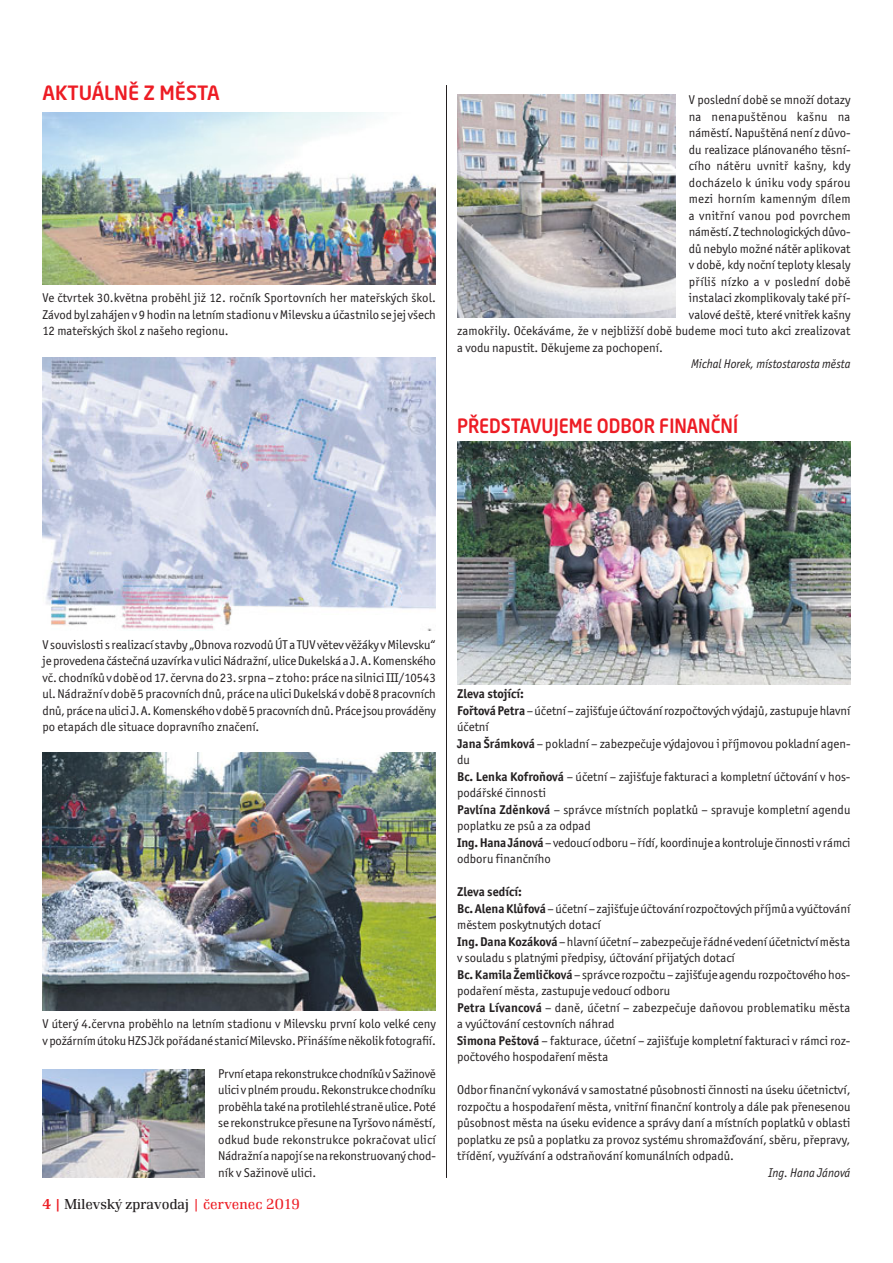
<style>
.page{position:relative;width:893px;height:1263px;background:#fff}
.page>*{position:absolute;margin:0;border:0;box-sizing:border-box;transform-origin:0 0}
.t1{font:500 19.5px "Neo Sans Pro";color:#ed1c24;scale:.9 1}
.t2{font:500 19.5px "Neo Sans Pro";color:#ed1c24}
.t3{font:300 15px "Renault TOT";color:#231f20}
.t4{font:12.75px/16.5px "Officina Sans Itc TOT";color:#231f20;text-align:justify}
.t5{font:12.75px "Officina Sans Itc TOT";letter-spacing:.02em;color:#231f20}
.t6{font:italic 12.75px "Officina Sans Itc TOT";color:#231f20;scale:.95 1}
.s1{font-weight:500;color:#ed1c24}
.s2{color:#ed1c24}
.s3{font-weight:700}
</style>
<div class="page">
<img style="left:43px;top:357px;width:393px;height:273px">
<img style="left:43px;top:112px;width:393px;height:173px">
<img style="left:43px;top:752px;width:393px;height:259px">
<hr style="left:446px;top:85px;width:1px;height:1093px;background:#231f20">
<img style="left:457px;top:442px;width:393px;height:242px">
<img style="left:43px;top:1069px;width:162px;height:109px">
<img style="left:457px;top:95px;width:218px;height:223px">
<h1 class="t2" style="left:43px;top:82px;width:179px">AKTUÁLNĚ Z MĚSTA</h1>
<p class="t4" style="left:43px;top:291px;width:395px">Ve čtvrtek 30.května proběhl již 12. ročník Sportovních her mateřských škol.<br>Závod byl zahájen v 9 hodin na letním stadionu v Milevsku a účastnilo se jej všech 12 mateřských škol z našeho regionu.</p>
<p class="t4" style="left:689px;top:93px;width:163px">V poslední době se množí dotazy</p>
<p class="t5" style="left:689px;top:111px;width:163px">na nenapuštěnou kašnu na</p>
<p class="t4" style="left:689px;top:126px;width:163px">náměstí. Napuštěná není z důvo-</p>
<p class="t4" style="left:689px;top:142px;width:163px">du realizace plánovaného těsní-</p>
<p class="t5" style="left:689px;top:161px;width:163px">cího nátěru uvnitř kašny, kdy</p>
<p class="t5" style="left:689px;top:177px;width:163px">docházelo k úniku vody spárou</p>
<p class="t5" style="left:689px;top:194px;width:163px">mezi horním kamenným dílem</p>
<p class="t5" style="left:689px;top:210px;width:163px">a vnitřní vanou pod povrchem</p>
<p class="t4" style="left:689px;top:225px;width:163px">náměstí. Z technologických důvo-</p>
<p class="t4" style="left:689px;top:241px;width:163px">dů nebylo možné nátěr aplikovat</p>
<p class="t4" style="left:689px;top:258px;width:163px">v době, kdy noční teploty klesaly</p>
<p class="t5" style="left:689px;top:276px;width:163px">příliš nízko a v poslední době</p>
<p class="t4" style="left:689px;top:291px;width:163px">instalaci zkomplikovaly také pří-</p>
<p class="t4" style="left:689px;top:307px;width:163px">valové deště, které vnitřek kašny</p>
<p class="t4" style="left:457px;top:324px;width:395px">zamokřily. Očekáváme, že v nejbližší době budeme moci tuto akci zrealizovat</p>
<p class="t4" style="left:457px;top:340px;width:207px">a vodu napustit. Děkujeme za pochopení.</p>
<p class="t6" style="left:691px;top:359px;width:169px">Michal Horek, místostarosta města</p>
<h1 class="t1" style="left:457px;top:415px;width:314px">PŘEDSTAVUJEME ODBOR FINANČNÍ</h1>
<p class="t4" style="left:43px;top:637px;width:395px">V souvislosti s realizací stavby „Obnova rozvodů ÚT a TUV větev věžáky v Milevsku“ je provedena částečná uzavírka v ulici Nádražní, ulice Dukelská a J. A. Komenského vč. chodníků v době od 17. června do 23. srpna – z toho: práce na silnici III/10543 ul. Nádražní v době 5 pracovních dnů, práce na ulici Dukelská v době 8 pracovních dnů, práce na ulici J. A. Komenského v době 5 pracovních dnů. Práce jsou prováděny po etapách dle situace dopravního značení.</p>
<p class="t4" style="left:43px;top:1017px;width:395px">V úterý 4.června proběhlo na letním stadionu v Milevsku první kolo velké ceny v požárním útoku HZS Jčk pořádané stanicí Milevsko. Přinášíme několik fotografií.</p>
<p class="t4" style="left:218px;top:1066px;width:219px">První etapa rekonstrukce chodníků v Sažinově ulici v plném proudu. Rekonstrukce chodníku proběhla také na protilehlé straně ulice. Poté se rekonstrukce přesune na Tyršovo náměstí, odkud bude rekonstrukce pokračovat ulicí Nádražní a napojí se na rekonstruovaný chod&shy;ník v Sažinově ulici.</p>
<p class="t3" style="left:43px;top:1199px;width:259px"><span class="s1">4 |</span> Milevský zpravodaj <span class="s2">| červenec 2019</span></p>
<p class="t4" style="left:457px;top:687px;width:395px;text-align:left"><span class="s3">Zleva stojící:<br>Fořtová Petra</span>– účetní – zajišťuje účtování rozpočtových výdajů, zastupuje hlavní účetní<br><span class="s3">Jana Šrámková</span> – pokladní – zabezpečuje výdajovou i příjmovou pokladní agen&shy;du<br><span class="s3">Bc. Lenka Kofroňová</span> – účetní – zajišťuje fakturaci a kompletní účtování v hos&shy;podářské činnosti<br><span class="s3">Pavlína Zděnková</span> – správce místních poplatků – spravuje kompletní agendu poplatku ze psů a za odpad<br><span class="s3">Ing. Hana Jánová</span>– vedoucí odboru – řídí, koordinuje a kontroluje činnosti v rámci odboru finančního</p>
<p class="t4" style="left:457px;top:885px;width:395px;text-align:left"><span class="s3">Zleva sedící:<br>Bc. Alena Klůfová</span>– účetní – zajišťuje účtování rozpočtových příjmů a vyúčtování městem poskytnutých dotací<br><span class="s3">Ing. Dana Kozáková</span>– hlavní účetní – zabezpečuje řádné vedení účetnictví města v souladu s platnými předpisy, účtování přijatých dotací<br><span class="s3">Bc. Kamila Žemličková</span>– správce rozpočtu – zajišťuje agendu rozpočtového hos&shy;podaření města, zastupuje vedoucí odboru<br><span class="s3">Petra Lívancová</span> – daně, účetní – zabezpečuje daňovou problematiku města a vyúčtování cestovních náhrad<br><span class="s3">Simona Peštová</span> – fakturace, účetní – zajišťuje kompletní fakturaci v rámci roz&shy;počtového hospodaření města</p>
<p class="t4" style="left:457px;top:1083px;width:395px">Odbor finanční vykonává v samostatné působnosti činnosti na úseku účetnictví, rozpočtu a hospodaření města, vnitřní finanční kontroly a dále pak přenesenou působnost města na úseku evidence a správy daní a místních poplatků v oblasti poplatku ze psů a poplatku za provoz systému shromažďování, sběru, přepravy, třídění, využívání a odstraňování komunálních odpadů.</p>
<p class="t6" style="left:768px;top:1167px;width:88px">Ing. Hana Jánová</p>
</div>
